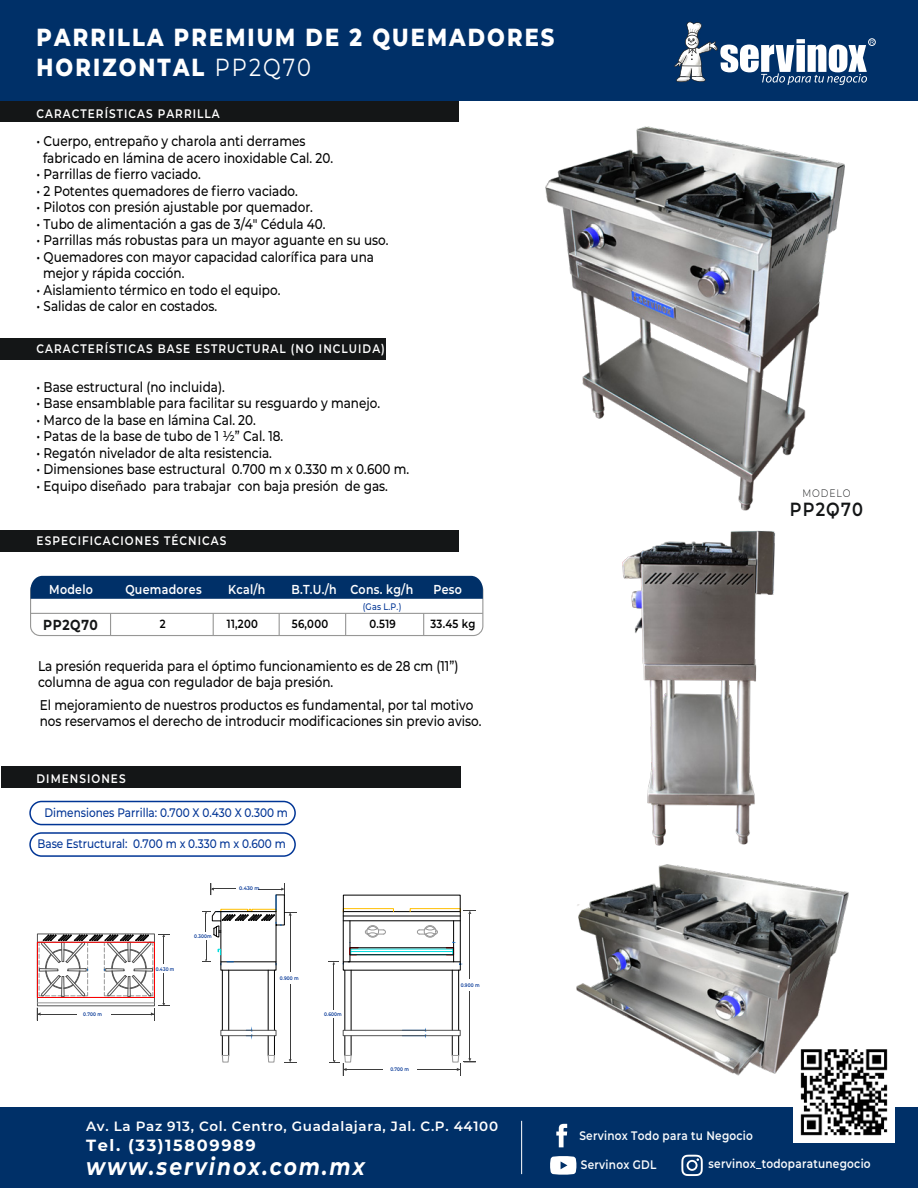
<style>
.page{position:relative;width:918px;height:1188px;background:#fff}
.page>*{position:absolute;margin:0;border:0;box-sizing:border-box;transform-origin:0 0}
.t1{font:800 24.75px/30px "Montserrat";letter-spacing:.1em;color:#fff;scale:.85 1}
.t2{font:italic 700 23.85px "Montserrat";letter-spacing:.1em;color:#fff;scale:.85 1}
.t3{font:600 19.05px "Montserrat Alternates";letter-spacing:.075em;color:#141617;scale:.85 1}
.t4{font:700 16.2px "Montserrat";letter-spacing:.1em;color:#fff}
.t5{font:700 14.55px "Montserrat";letter-spacing:.05em;color:#141617;scale:.85 1}
.t6{font:500 14.1px/16.5px "Montserrat";color:#020202;scale:.85 1}
.t7{font:600 13.5px "Montserrat";letter-spacing:.05em;color:#fff}
.t8{font:600 12.9px "Montserrat";letter-spacing:.025em;color:#fff;scale:.85 1}
.t9{font:600 12.3px "Montserrat";letter-spacing:.1em;color:#fff;scale:.85 1}
.t10{font:500 12.3px "Montserrat";color:#003495;scale:.85 1}
.t11{font:600 12.3px "Montserrat";letter-spacing:.025em;color:#fafbfc;scale:.85 1}
.t12{font:600 11.85px "Montserrat";letter-spacing:.025em;color:#000;scale:.85 1}
.t13{font:300 10.95px "Montserrat";letter-spacing:.1em;color:#141617;scale:.85 1}
.t14{font:500 9.45px "Montserrat";color:#003595;scale:.85 1}
.t15{font:600 5.1px "Montserrat";letter-spacing:.025em;color:#003495;scale:.85 1}
.t16{font:600 5.1px "Montserrat";letter-spacing:.025em;color:#003495;scale:.93 1}
.s1{font-weight:400}
</style>
<div class="page">
<img style="left:631px;top:587px;width:143px;height:253px">
<img style="left:545px;top:126px;width:300px;height:461px">
<div style="left:29px;top:801px;width:267px;height:24px;border:2px solid #003595;border-radius:12px"></div>
<div style="left:0;top:531px;width:459px;height:21px;background:#141617"></div>
<div style="left:0;top:101px;width:459px;height:21px;background:#141617"></div>
<div style="left:0;top:338px;width:386px;height:21px;background:#141617"></div>
<div style="left:1px;top:767px;width:459px;height:21px;background:#141617"></div>
<div style="left:0;top:0;width:918px;height:101px;background:#003068"></div>
<div style="left:0;top:1107px;width:918px;height:81px;background:#003068"></div>
<svg style="left:556px;top:1124px;width:11px;height:23px"></svg>
<svg style="left:681px;top:1155px;width:22px;height:21px"></svg>
<svg style="left:550px;top:1156px;width:26px;height:19px"></svg>
<img style="left:793px;top:1119px;width:101px;height:24px">
<svg style="left:674px;top:21px;width:200px;height:64px"></svg>
<div style="left:868px;top:39px;width:8px;height:7px;border:1px solid #fff;border-radius:50%"></div>
<hr style="left:521px;top:1121px;width:1px;height:53px;background:#fff">
<hr style="left:290px;top:915px;width:1px;height:56px;background:#3d3d3d">
<svg style="left:284px;top:1059px;width:12px;height:4px"></svg>
<hr style="left:290px;top:984px;width:1px;height:76px;background:#3d3d3d">
<hr style="left:417px;top:1069px;width:43px;height:1px;background:#3d3d3d">
<hr style="left:345px;top:1069px;width:38px;height:1px;background:#3d3d3d">
<div style="left:29px;top:832px;width:267px;height:25px;border:2px solid #003595;border-radius:12px"></div>
<div style="left:30px;top:580px;width:453px;height:56px;border:1px solid #979796;border-radius:10px"></div>
<div style="left:31px;top:576px;width:452px;height:23px;background:#003068"></div>
<hr style="left:31px;top:613px;width:452px;height:1px;background:#979796">
<svg style="left:110px;top:614px;width:1px;height:22px"></svg>
<svg style="left:213px;top:614px;width:1px;height:21px"></svg>
<svg style="left:279px;top:614px;width:1px;height:22px"></svg>
<svg style="left:345px;top:614px;width:1px;height:22px"></svg>
<svg style="left:423px;top:614px;width:1px;height:22px"></svg>
<hr style="left:343px;top:916px;width:117px;height:1px;background:#000">
<hr style="left:458px;top:970px;width:1px;height:60px;background:#000">
<hr style="left:452px;top:970px;width:1px;height:60px;background:#000">
<hr style="left:351px;top:970px;width:1px;height:60px;background:#000">
<hr style="left:345px;top:970px;width:1px;height:60px;background:#000">
<div style="left:343px;top:1030px;width:118px;height:6px;border:1px solid #545454"></div>
<hr style="left:274px;top:970px;width:1px;height:60px;background:#000">
<hr style="left:268px;top:970px;width:1px;height:60px;background:#000">
<svg style="left:268px;top:1036px;width:7px;height:27px"></svg>
<hr style="left:228px;top:970px;width:1px;height:60px;background:#000">
<hr style="left:222px;top:970px;width:1px;height:60px;background:#000">
<svg style="left:222px;top:1036px;width:7px;height:27px"></svg>
<div style="left:220px;top:1030px;width:56px;height:6px;border:1px solid #545454"></div>
<div style="left:343px;top:908px;width:51px;height:4px;border:1px solid #ffbf00"></div>
<div style="left:410px;top:908px;width:51px;height:4px;border:1px solid #ffbf00"></div>
<svg style="left:202px;top:883px;width:94px;height:82px"></svg>
<hr style="left:221px;top:911px;width:55px;height:1px;background:#000">
<svg style="left:464px;top:910px;width:12px;height:4px"></svg>
<hr style="left:470px;top:914px;width:1px;height:64px;background:#3d3d3d">
<svg style="left:452px;top:1036px;width:24px;height:40px"></svg>
<hr style="left:470px;top:991px;width:1px;height:68px;background:#3d3d3d">
<div style="left:343px;top:895px;width:117px;height:17px;border:1px solid #000"></div>
<svg style="left:37px;top:934px;width:132px;height:86px"></svg>
<hr style="left:39px;top:1014px;width:38px;height:1px;background:#3d3d3d">
<svg style="left:329px;top:1036px;width:23px;height:40px"></svg>
<svg style="left:329px;top:920px;width:132px;height:51px"></svg>
<hr style="left:334px;top:1018px;width:1px;height:43px;background:#3d3d3d">
<img style="left:576px;top:840px;width:319px;height:279px">
<h1 class="t1" style="left:37px;top:21px;width:611px">PARRILLA PREMIUM DE 2 QUEMADORES<br>HORIZONTAL <span class="s1">PP2Q70</span></h1>
<p class="t9" style="left:37px;top:105px;width:217px">CARACTERÍSTICAS PARRILLA</p>
<p class="t6" style="left:43px;top:133px;width:343px;text-indent:-6px">• Cuerpo, entrepaño y charola anti derrames fabricado en lámina de acero inoxidable Cal. 20.</p>
<p class="t6" style="left:37px;top:166px;width:195px">• Parrillas de fierro vaciado.</p>
<p class="t6" style="left:37px;top:182px;width:309px">• 2 Potentes quemadores de fierro vaciado.</p>
<p class="t6" style="left:37px;top:199px;width:327px">• Pilotos con presión ajustable por quemador.</p>
<p class="t6" style="left:37px;top:215px;width:342px">• Tubo de alimentación a gas de 3/4" Cédula 40.</p>
<p class="t6" style="left:37px;top:232px;width:416px">• Parrillas más robustas para un mayor aguante en su uso.</p>
<p class="t6" style="left:43px;top:248px;width:391px;text-indent:-6px">• Quemadores con mayor capacidad calorífica para una mejor y rápida cocción.</p>
<p class="t6" style="left:37px;top:281px;width:288px">• Aislamiento térmico en todo el equipo.</p>
<p class="t6" style="left:37px;top:298px;width:214px">• Salidas de calor en costados.</p>
<p class="t9" style="left:37px;top:340px;width:411px">CARACTERÍSTICAS BASE ESTRUCTURAL (NO INCLUIDA)</p>
<p class="t6" style="left:37px;top:378px;width:223px">• Base estructural (no incluida).</p>
<p class="t6" style="left:37px;top:394px;width:406px">• Base ensamblable para facilitar su resguardo y manejo.</p>
<p class="t6" style="left:37px;top:411px;width:260px">• Marco de la base en lámina Cal. 20.</p>
<p class="t6" style="left:37px;top:427px;width:292px">• Patas de la base de tubo de 1 ½” Cal. 18.</p>
<p class="t6" style="left:37px;top:444px;width:278px">• Regatón nivelador de alta resistencia.</p>
<p class="t6" style="left:37px;top:460px;width:440px">• Dimensiones base estructural 0.700 m x 0.330 m x 0.600 m.</p>
<p class="t6" style="left:37px;top:477px;width:415px">• Equipo diseñado para trabajar con baja presión de gas.</p>
<p class="t9" style="left:37px;top:532px;width:225px">ESPECIFICACIONES TÉCNICAS</p>
<p class="t8" style="left:49px;top:581px;width:53px">Modelo</p>
<p class="t8" style="left:125px;top:581px;width:91px">Quemadores</p>
<p class="t8" style="left:228px;top:580px;width:45px">Kcal/h</p>
<p class="t8" style="left:291px;top:581px;width:145px">B.T.U./h Cons. kg/h</p>
<p class="t8" style="left:433px;top:581px;width:35px">Peso</p>
<p class="t12" style="left:160px;top:616px;width:8px">2</p>
<p class="t12" style="left:227px;top:616px;width:38px">11,200</p>
<p class="t12" style="left:292px;top:616px;width:44px">56,000</p>
<p class="t12" style="left:370px;top:616px;width:32px">0.519</p>
<p class="t12" style="left:431px;top:616px;width:54px">33.45 kg</p>
<p class="t14" style="left:363px;top:600px;width:47px">(Gas L.P.)</p>
<p class="t5" style="left:43px;top:614px;width:66px">PP2Q70</p>
<p class="t6" style="left:38px;top:657px;width:496px">La presión requerida para el óptimo funcionamiento es de 28 cm (11”) columna de agua con regulador de baja presión.</p>
<p class="t6" style="left:40px;top:696px;width:521px">El mejoramiento de nuestros productos es fundamental, por tal motivo nos reservamos el derecho de introducir modificaciones sin previo aviso.</p>
<p class="t9" style="left:37px;top:770px;width:106px">DIMENSIONES</p>
<p class="t10" style="left:45px;top:804px;width:288px">Dimensiones Parrilla: 0.700 X 0.430 X 0.300 m</p>
<p class="t10" style="left:37px;top:835px;width:294px">Base Estructural: 0.700 m x 0.330 m x 0.600 m</p>
<p class="t15" style="left:156px;top:965px;width:24px">0.430 m</p>
<p class="t15" style="left:194px;top:933px;width:22px">0.300m</p>
<p class="t16" style="left:239px;top:885px;width:24px">0.430 m</p>
<p class="t15" style="left:280px;top:974px;width:24px">0.900 m</p>
<p class="t15" style="left:83px;top:1010px;width:24px">0.700 m</p>
<p class="t15" style="left:324px;top:1011px;width:22px">0.600m</p>
<p class="t15" style="left:390px;top:1066px;width:24px">0.700 m</p>
<p class="t15" style="left:461px;top:982px;width:24px">0.900 m</p>
<p class="t7" style="left:86px;top:1116px;width:414px">Av. La Paz 913, Col. Centro, Guadalajara, Jal. C.P. 44100</p>
<p class="t4" style="left:86px;top:1134px;width:171px">Tel. (33)15809989</p>
<h2 class="t2" style="left:86px;top:1150px;width:329px">www.servinox.com.mx</h2>
<p class="t13" style="left:802px;top:486px;width:58px">MODELO</p>
<h3 class="t3" style="left:790px;top:495px;width:88px">PP2Q70</h3>
<p class="t11" style="left:579px;top:1127px;width:206px">Servinox Todo para tu Negocio</p>
<p class="t11" style="left:709px;top:1155px;width:192px">servinox_todoparatunegocio</p>
<p class="t11" style="left:581px;top:1156px;width:90px">Servinox GDL</p>
</div>
